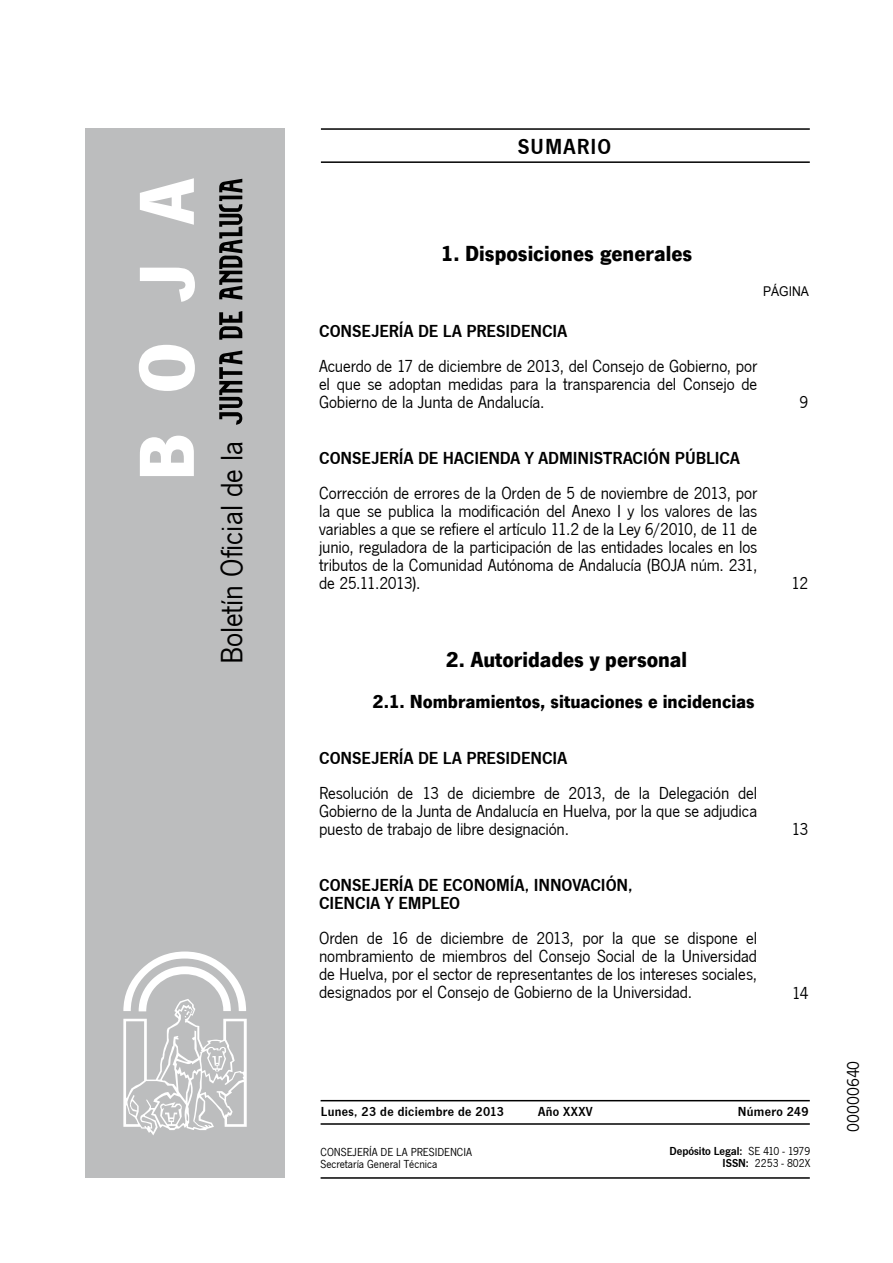
<style>
.page{position:relative;width:893px;height:1263px;background:#fff}
.page>*{position:absolute;margin:0;border:0;box-sizing:border-box;transform-origin:0 0}
.t1{font:700 81px "News Got T";color:#fff}
.t2{font:31.95px "News Got T";color:#000}
.t3{font:700 22.5px "News Got T";color:#000}
.t4{font:600 22.5px "News Got T";letter-spacing:.05em;color:#000}
.t5{font:700 19.5px "News Got T";color:#000}
.t6{font:18px/18px "News Got T";letter-spacing:-.01em;color:#000;text-align:justify}
.t7{font:600 18px "News Got T";color:#000}
.t8{font:600 13.5px "News Got T";letter-spacing:.025em;color:#000}
.t9{font:13.5px "Arial";color:#000;scale:.9 1}
.t10{font:12px/12px "News Got T";color:#000}
.t11{font:600 12px/12px "News Got T";color:#000;text-align:right}
.s1{font-weight:400}
</style>
<div class="page">
<hr style="left:321px;top:128px;width:488px;height:2px;background:#000">
<hr style="left:321px;top:161px;width:488px;height:2px;background:#000">
<div style="left:85px;top:128px;width:200px;height:1050px;background:#bcbdbe"></div>
<svg style="left:219px;top:351px;width:23px;height:74px"></svg>
<svg style="left:219px;top:311px;width:23px;height:29px"></svg>
<svg style="left:219px;top:179px;width:23px;height:121px"></svg>
<svg style="left:123px;top:952px;width:124px;height:183px"></svg>
<hr style="left:320px;top:1100px;width:489px;height:1px;background:#000">
<hr style="left:320px;top:1177px;width:489px;height:2px;background:#000">
<hr style="left:320px;top:1123px;width:489px;height:2px;background:#000">
<h1 class="t1" style="left:119px;top:481px;width:305px;rotate:-90deg">BOJA</h1>
<h2 class="t2" style="left:214px;top:664px;width:225px;rotate:-90deg">Boletín Oficial de la</h2>
<p class="t4" style="left:517px;top:134px;width:95px">SUMARIO</p>
<p class="t3" style="left:440px;top:240px;width:253px">1. Disposiciones generales</p>
<p class="t9" style="left:763px;top:282px;width:53px">PÁGINA</p>
<p class="t7" style="left:319px;top:321px;width:222px">CONSEJERÍA DE LA PRESIDENCIA</p>
<p class="t6" style="left:319px;top:357px;width:439px">Acuerdo de 17 de diciembre de 2013, del Consejo de Gobierno, por el que se adoptan medidas para la transparencia del Consejo de Gobierno de la Junta de Andalucía.</p>
<p class="t7" style="left:319px;top:448px;width:181px">CONSEJERÍA DE HACI ENDA</p>
<p class="t7" style="left:525px;top:448px;width:34px">Y ADMINIS</p>
<p class="t7" style="left:603px;top:448px;width:19px">TRACI</p>
<p class="t7" style="left:648px;top:448px;width:68px">ÓN PÚBLICA</p>
<p class="t6" style="left:319px;top:485px;width:440px">Corrección de errores de la Orden de 5 de noviembre de 2013, por la que se publica la modificación del Anexo I y los valores de las variables a que se refiere el artículo 11.2 de la Ley 6/2010, de 11 de junio, reguladora de la participación de las entidades locales en los tributos de la Comunidad Autónoma de Andalucía (BOJA núm. 231, de 25.11.2013).</p>
<p class="t3" style="left:446px;top:646px;width:243px">2. Autoridades y personal</p>
<p class="t5" style="left:372px;top:690px;width:384px">2.1. Nombramientos, situaciones e incidencias</p>
<p class="t7" style="left:319px;top:748px;width:222px">CONSEJERÍA DE LA PRESIDENCIA</p>
<p class="t6" style="left:319px;top:785px;width:439px">Resolución de 13 de diciembre de 2013, de la Delegación del Gobierno de la Junta de Andalucía en Huelva, por la que se adjudica puesto de trabajo de libre designación.</p>
<p class="t7" style="left:319px;top:875px;width:136px">CONSEJERÍA DE ECONOM</p>
<p class="t7" style="left:510px;top:875px;width:39px">ÍA, INNOVACI</p>
<p class="t7" style="left:605px;top:875px;width:28px">ÓN,</p>
<p class="t7" style="left:319px;top:893px;width:35px">CIENCIA</p>
<p class="t7" style="left:385px;top:893px;width:25px">Y EMPL</p>
<p class="t7" style="left:440px;top:893px;width:19px">EO</p>
<p class="t6" style="left:319px;top:930px;width:439px">Orden de 16 de diciembre de 2013, por la que se dispone el nombramiento de miembros del Consejo Social de la Universidad de Huelva, por el sector de representantes de los intereses sociales, designados por el Consejo de Gobierno de la Universidad.</p>
<p class="t6" style="left:799px;top:393px;width:10px">9</p>
<p class="t6" style="left:791px;top:575px;width:19px">12</p>
<p class="t6" style="left:791px;top:821px;width:18px">13</p>
<p class="t6" style="left:792px;top:984px;width:18px">14</p>
<p class="t8" style="left:321px;top:1104px;width:185px">LUNES, 23 DE DICIEMBRE DE 2013</p>
<p class="t8" style="left:538px;top:1104px;width:56px">AÑO XXXV</p>
<p class="t8" style="left:737px;top:1104px;width:72px">NÚMERO 249</p>
<p class="t10" style="left:320px;top:1146px;width:153px">CONSEJERÍA DE LA PRESIDENCIA<br>Secretaría General Técnica</p>
<p class="t11" style="left:669px;top:1145px;width:142px">DEPÓSITO LEGAL: <span class="s1">SE 410 - 1979<br></span>ISSN: <span class="s1">2253 - 802X</span></p>
<p class="t6" style="left:844px;top:1132px;width:72px;rotate:-90deg">00000640</p>
</div>
